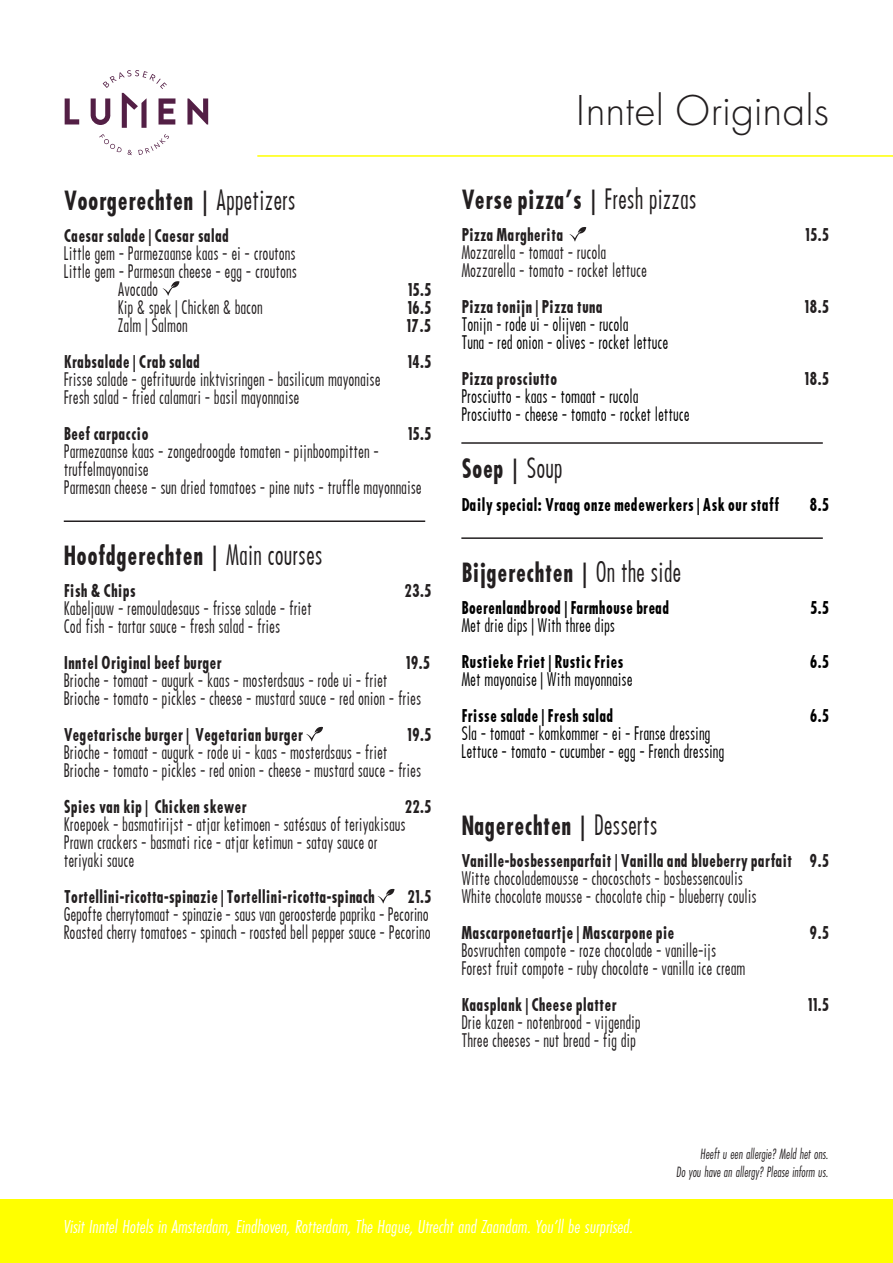
<style>
.page{position:relative;width:893px;height:1263px;background:#fff}
.page>*{position:absolute;margin:0;border:0;box-sizing:border-box;transform-origin:0 0}
.t1{font:300 45px "Futura PT";color:#231f20}
.t2{font:700 25.8px "Futura Cond";color:#231f20;scale:.87 1}
.t3{font:italic 19.5px "Futura PT Cond";color:#fff}
.t4{font:500 17.25px/18px "Futura Cond";color:#231f20;scale:.87 1}
.t5{font:700 17.25px "Futura Cond";color:#231f20;scale:.87 1}
.t6{font:500 17.25px/18px "Futura Cond";color:#000;scale:.87 1}
.t7{font:700 17.25px "Futura Cond";color:#000;scale:.87 1}
.t8{font:italic 15.6px/18px "Futura PT Cond";color:#231f20;text-align:right;scale:.87 1}
.s1{font-weight:500}
</style>
<div class="page">
<svg style="left:306px;top:727px;width:17px;height:14px"></svg>
<svg style="left:378px;top:889px;width:17px;height:14px"></svg>
<svg style="left:569px;top:227px;width:17px;height:14px"></svg>
<hr style="left:64px;top:520px;width:361px;height:2px;background:#231f20">
<hr style="left:461px;top:442px;width:362px;height:2px;background:#231f20">
<svg style="left:163px;top:281px;width:16px;height:15px"></svg>
<hr style="left:461px;top:537px;width:362px;height:2px;background:#231f20">
<div style="left:0;top:1199px;width:893px;height:64px;background:#ff0"></div>
<svg style="left:99px;top:134px;width:23px;height:18px"></svg>
<svg style="left:128px;top:150px;width:4px;height:5px"></svg>
<svg style="left:138px;top:134px;width:31px;height:21px"></svg>
<svg style="left:187px;top:98px;width:21px;height:27px"></svg>
<svg style="left:65px;top:98px;width:14px;height:26px"></svg>
<svg style="left:91px;top:70px;width:84px;height:58px"></svg>
<hr style="left:257px;top:155px;width:636px;height:2px;background:#ff0">
<h2 class="t2" style="left:64px;top:189px;width:268px">Voorgerechten | <span class="s1">Appetizers</span></h2>
<p class="t5" style="left:64px;top:228px;width:192px">Caesar salade | Caesar salad</p>
<p class="t4" style="left:64px;top:245px;width:268px">Little gem - Parmezaanse kaas - ei - croutons</p>
<p class="t4" style="left:64px;top:263px;width:270px">Little gem - Parmesan cheese - egg - croutons</p>
<p class="t4" style="left:118px;top:281px;width:48px">Avocado</p>
<p class="t5" style="left:408px;top:282px;width:29px">15.5</p>
<p class="t4" style="left:118px;top:299px;width:168px">Kip &amp; spek | Chicken &amp; bacon</p>
<p class="t5" style="left:407px;top:300px;width:29px">16.5</p>
<p class="t4" style="left:118px;top:317px;width:82px">Zalm | Salmon</p>
<p class="t5" style="left:406px;top:318px;width:30px">17.5</p>
<p class="t5" style="left:64px;top:354px;width:158px">Krabsalade | Crab salad</p>
<p class="t5" style="left:407px;top:354px;width:29px">14.5</p>
<p class="t4" style="left:64px;top:371px;width:366px">Frisse salade - gefrituurde inktvisringen - basilicum mayonaise<br>Fresh salad - fried calamari - basil mayonnaise</p>
<p class="t5" style="left:64px;top:426px;width:99px">Beef carpaccio</p>
<p class="t5" style="left:408px;top:426px;width:29px">15.5</p>
<p class="t4" style="left:64px;top:443px;width:413px">Parmezaanse kaas - zongedroogde tomaten - pijnboompitten - truffelmayonaise<br>Parmesan cheese - sun dried tomatoes - pine nuts - truffle mayonnaise</p>
<h2 class="t2" style="left:64px;top:544px;width:299px">Hoofdgerechten | <span class="s1">Main courses</span></h2>
<p class="t5" style="left:64px;top:583px;width:84px">Fish &amp; Chips</p>
<p class="t5" style="left:404px;top:583px;width:33px">23.5</p>
<p class="t4" style="left:64px;top:601px;width:287px">Kabeljauw - remouladesaus - frisse salade - friet<br>Cod fish - tartar sauce - fresh salad - fries</p>
<p class="t5" style="left:64px;top:655px;width:183px">Inntel Original beef burger</p>
<p class="t5" style="left:406px;top:655px;width:30px">19.5</p>
<p class="t4" style="left:64px;top:673px;width:412px">Brioche - tomaat - augurk - kaas - mosterdsaus - rode ui - friet<br>Brioche - tomato - pickles - cheese - mustard sauce - red onion - fries</p>
<p class="t5" style="left:64px;top:727px;width:277px">Vegetarische burger | Vegetarian burger</p>
<p class="t5" style="left:407px;top:727px;width:29px">19.5</p>
<p class="t4" style="left:64px;top:745px;width:412px">Brioche - tomaat - augurk - rode ui - kaas - mosterdsaus - friet<br>Brioche - tomato - pickles - red onion - cheese - mustard sauce - fries</p>
<p class="t5" style="left:64px;top:799px;width:212px">Spies van kip | Chicken skewer</p>
<p class="t5" style="left:405px;top:799px;width:32px">22.5</p>
<p class="t4" style="left:64px;top:817px;width:395px">Kroepoek - basmatirijst - atjar ketimoen - satésaus of teriyakisaus<br>Prawn crackers - basmati rice - atjar ketimun - satay sauce or teriyaki sauce</p>
<p class="t5" style="left:64px;top:889px;width:359px">Tortellini-ricotta-spinazie | Tortellini-ricotta-spinach</p>
<p class="t5" style="left:408px;top:889px;width:29px">21.5</p>
<p class="t4" style="left:64px;top:907px;width:423px">Gepofte cherrytomaat - spinazie - saus van geroosterde paprika - Pecorino<br>Roasted cherry tomatoes - spinach - roasted bell pepper sauce - Pecorino</p>
<h1 class="t1" style="left:576px;top:92px;width:255px">Inntel Originals</h1>
<h2 class="t2" style="left:461px;top:188px;width:272px">Verse pizza’s | <span class="s1">Fresh pizzas</span></h2>
<p class="t5" style="left:461px;top:227px;width:119px">Pizza Margherita</p>
<p class="t5" style="left:805px;top:227px;width:29px">15.5</p>
<p class="t4" style="left:461px;top:245px;width:215px">Mozzarella - tomaat - rucola<br>Mozzarella - tomato - rocket lettuce</p>
<p class="t5" style="left:461px;top:299px;width:164px">Pizza tonijn | Pizza tuna</p>
<p class="t5" style="left:805px;top:299px;width:30px">18.5</p>
<p class="t6" style="left:461px;top:317px;width:239px">Tonijn - rode ui - olijven - rucola<br>Tuna - red onion - olives - rocket lettuce</p>
<p class="t5" style="left:461px;top:371px;width:112px">Pizza prosciutto</p>
<p class="t5" style="left:805px;top:371px;width:30px">18.5</p>
<p class="t6" style="left:461px;top:389px;width:264px">Prosciutto - kaas - tomaat - rucola<br>Prosciutto - cheese - tomato - rocket lettuce</p>
<h2 class="t2" style="left:461px;top:457px;width:118px">Soep | <span class="s1">Soup</span></h2>
<p class="t7" style="left:461px;top:497px;width:367px">Daily special: Vraag onze medewerkers | Ask our staff</p>
<p class="t7" style="left:809px;top:497px;width:24px">8.5</p>
<h2 class="t2" style="left:461px;top:561px;width:254px">Bijgerechten | <span class="s1">On the side</span></h2>
<p class="t7" style="left:461px;top:600px;width:241px">Boerenlandbrood | Farmhouse bread</p>
<p class="t7" style="left:810px;top:600px;width:24px">5.5</p>
<p class="t6" style="left:461px;top:618px;width:178px">Met drie dips | With three dips</p>
<p class="t7" style="left:461px;top:654px;width:188px">Rustieke Friet | Rustic Fries</p>
<p class="t7" style="left:810px;top:654px;width:24px">6.5</p>
<p class="t6" style="left:461px;top:672px;width:198px">Met mayonaise | With mayonnaise</p>
<p class="t7" style="left:461px;top:708px;width:177px">Frisse salade | Fresh salad</p>
<p class="t7" style="left:810px;top:708px;width:24px">6.5</p>
<p class="t6" style="left:461px;top:726px;width:304px">Sla - tomaat - komkommer - ei - Franse dressing<br>Lettuce - tomato - cucumber - egg - French dressing</p>
<h2 class="t2" style="left:461px;top:814px;width:227px">Nagerechten | <span class="s1">Desserts</span></h2>
<p class="t5" style="left:461px;top:853px;width:424px">Vanille-bosbessenparfait | Vanilla and blueberry parfait 9.5</p>
<p class="t4" style="left:461px;top:870px;width:341px">Witte chocolademousse - chocoschots - bosbessencoulis<br>White chocolate mousse - chocolate chip - blueberry coulis</p>
<p class="t5" style="left:461px;top:925px;width:246px">Mascarponetaartje | Mascarpone pie</p>
<p class="t5" style="left:810px;top:925px;width:24px">9.5</p>
<p class="t4" style="left:461px;top:942px;width:328px">Bosvruchten compote - roze chocolade - vanille-ijs<br>Forest fruit compote - ruby chocolate - vanilla ice cream</p>
<p class="t5" style="left:461px;top:997px;width:180px">Kaasplank | Cheese platter</p>
<p class="t5" style="left:808px;top:997px;width:26px">11.5</p>
<p class="t4" style="left:461px;top:1014px;width:207px">Drie kazen - notenbrood - vijgendip<br>Three cheeses - nut bread - fig dip</p>
<p class="t8" style="left:676px;top:1146px;width:176px">Heeft u een allergie? Meld het ons.<br>Do you have an allergy? Please inform us.</p>
<p class="t3" style="left:64px;top:1219px;width:571px">Visit Inntel Hotels in Amsterdam, Eindhoven, Rotterdam, The Hague, Utrecht and Zaandam. You’ll be surprised.</p>
</div>
